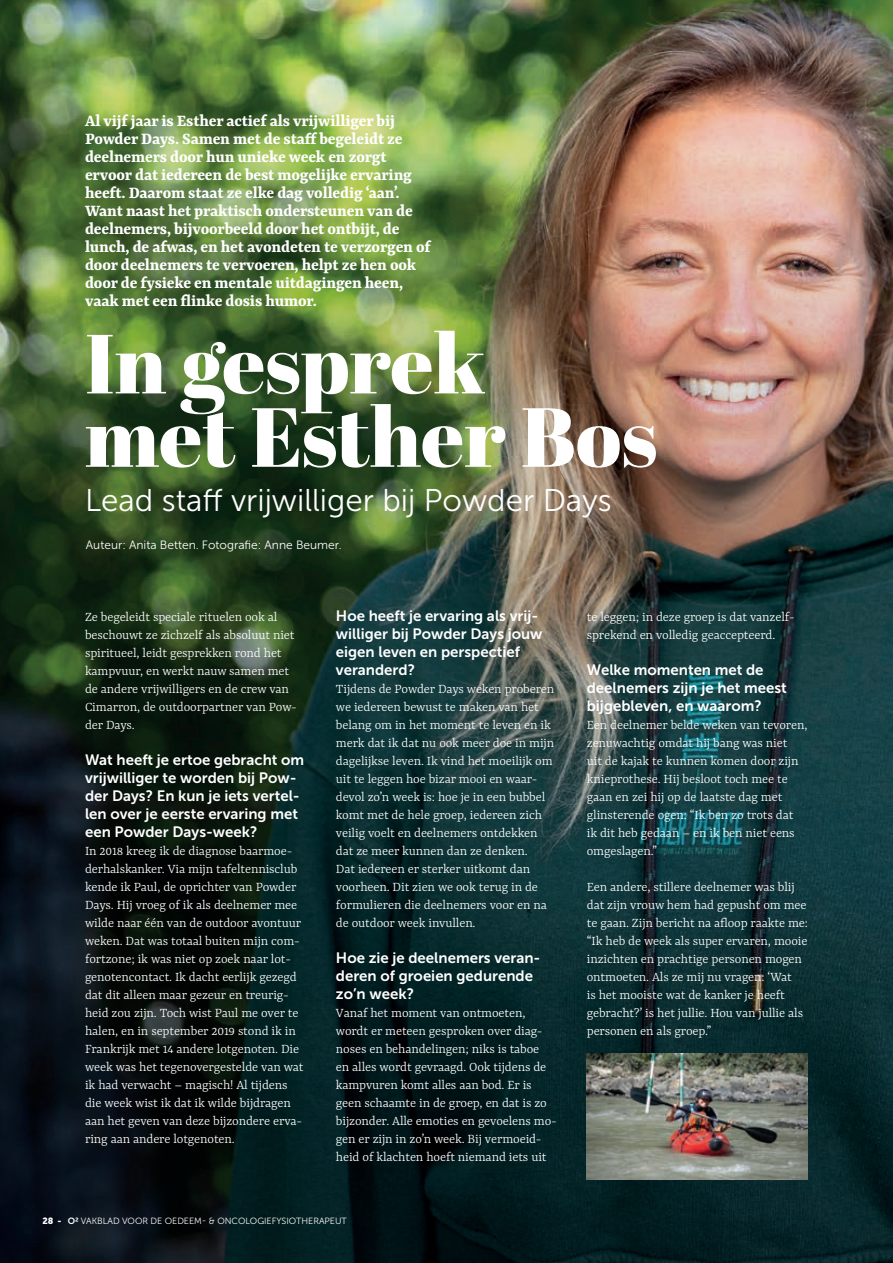
<style>
.page{position:relative;width:893px;height:1263px;background:#fff}
.page>*{position:absolute;margin:0;border:0;box-sizing:border-box;transform-origin:0 0}
.t1{font:83.55px "Abril Fatface";color:#fff}
.t2{font:31.35px "Museo Sans 300";color:#fff}
.t3{font:700 18px/18px "Yrsa";letter-spacing:-.01em;color:#fff}
.t4{font:15px/18px "Museo Sans 700";color:#fff}
.t5{font:300 14.25px/18px "Yrsa";letter-spacing:-.01em;color:#fff}
.t6{font:12px "Museo Sans 300";color:#fff}
.t7{font:9px "Museo Sans 300";color:#fff}
.s1{font-family:"Museo Sans 900"}
.s2{font-family:"Museo Sans 700"}
</style>
<div class="page">
<img style="left:0;top:0;width:893px;height:1263px">
<img style="left:587px;top:1053px;width:221px;height:126px">
<p class="t3" style="left:85px;top:112px;width:347px">Al vijf jaar is Esther actief als vrijwilliger bij Powder Days. Samen met de staff begeleidt ze deelnemers door hun unieke week en zorgt ervoor dat iedereen de best mogelijke ervaring heeft. Daarom staat ze elke dag volledig ‘aan’.<br>Want naast het praktisch ondersteunen van de deelnemers, bijvoorbeeld door het ontbijt, de lunch, de afwas, en het avondeten te verzorgen of door deelnemers te vervoeren, helpt ze hen ook door de fysieke en mentale uitdagingen heen, vaak met een flinke dosis humor.</p>
<p class="t1" style="left:85px;top:305px;width:402px">In gesprek</p>
<p class="t1" style="left:85px;top:378px;width:574px">met Esther Bos</p>
<p class="t2" style="left:85px;top:483px;width:528px">Lead staff vrijwilliger bij Powder Days</p>
<p class="t6" style="left:86px;top:538px;width:257px">Auteur: Anita Betten. Fotografie: Anne Beumer.</p>
<p class="t5" style="left:85px;top:609px;width:213px">Ze begeleidt speciale rituelen ook al beschouwt ze zichzelf als absoluut niet spiritueel, leidt gesprekken rond het kampvuur, en werkt nauw samen met de andere vrijwilligers en de crew van Cimarron, de outdoorpartner van Pow&shy;der Days.</p>
<p class="t4" style="left:85px;top:751px;width:221px">Wat heeft je ertoe gebracht om vrijwilliger te worden bij Pow&shy;der Days? En kun je iets vertel&shy;len over je eerste ervaring met een Powder Days-week?</p>
<p class="t5" style="left:85px;top:843px;width:220px">In 2018 kreeg ik de diagnose baarmoe&shy;derhalskanker. Via mijn tafeltennisclub kende ik Paul, de oprichter van Powder Days. Hij vroeg of ik als deelnemer mee wilde naar één van de outdoor avontuur weken. Dat was totaal buiten mijn com&shy;fortzone; ik was niet op zoek naar lot&shy;genotencontact. Ik dacht eerlijk gezegd dat dit alleen maar gezeur en treurig&shy;heid zou zijn. Toch wist Paul me over te halen, en in september 2019 stond ik in Frankrijk met 14 andere lotgenoten. Die week was het tegenovergestelde van wat ik had verwacht – magisch! Al tijdens die week wist ik dat ik wilde bijdragen aan het geven van deze bijzondere erva&shy;ring aan andere lotgenoten.</p>
<p class="t4" style="left:336px;top:607px;width:208px">Hoe heeft je ervaring als vrij&shy;williger bij Powder Days jouw eigen leven en perspectief veranderd?</p>
<p class="t5" style="left:336px;top:681px;width:220px">Tijdens de Powder Days weken proberen we iedereen bewust te maken van het belang om in het moment te leven en ik merk dat ik dat nu ook meer doe in mijn dagelijkse leven. Ik vind het moeilijk om uit te leggen hoe bizar mooi en waar&shy;devol zo’n week is: hoe je in een bubbel komt met de hele groep, iedereen zich veilig voelt en deelnemers ontdekken dat ze meer kunnen dan ze denken.<br>Dat iedereen er sterker uitkomt dan voorheen. Dit zien we ook terug in de formulieren die deelnemers voor en na de outdoor week invullen.</p>
<p class="t4" style="left:336px;top:949px;width:206px">Hoe zie je deelnemers veran&shy;deren of groeien gedurende zo’n week?</p>
<p class="t5" style="left:336px;top:1005px;width:222px">Vanaf het moment van ontmoeten, wordt er meteen gesproken over diag&shy;noses en behandelingen; niks is taboe<br>en alles wordt gevraagd. Ook tijdens de kampvuren komt alles aan bod. Er is geen schaamte in de groep, en dat is zo bijzonder. Alle emoties en gevoelens mo&shy;gen er zijn in zo’n week. Bij vermoeid&shy;heid of klachten hoeft niemand iets uit</p>
<p class="t7" style="left:43px;top:1216px;width:306px"><span class="s1">28 -</span> <span class="s2">O2</span> VAKBLAD VOOR DE OEDEEM- &amp; ONCOLOGIEFYSIOTHERAPEUT</p>
<p class="t5" style="left:587px;top:609px;width:210px">te leggen; in deze groep is dat vanzelf&shy;sprekend en volledig geaccepteerd.</p>
<p class="t4" style="left:587px;top:661px;width:202px">Welke momenten met de deelnemers zijn je het meest bijgebleven, en waarom?</p>
<p class="t5" style="left:587px;top:717px;width:222px">Een deelnemer belde weken van tevoren, zenuwachtig omdat hij bang was niet<br>uit de kajak te kunnen komen door zijn knieprothese. Hij besloot toch mee te gaan en zei hij op de laatste dag met glinsterende ogen: “Ik ben zo trots dat<br>ik dit heb gedaan – en ik ben niet eens omgeslagen.”</p>
<p class="t5" style="left:587px;top:879px;width:223px">Een andere, stillere deelnemer was blij dat zijn vrouw hem had gepusht om mee te gaan. Zijn bericht na afloop raakte me: “Ik heb de week als super ervaren, mooie inzichten en prachtige personen mogen ontmoeten. Als ze mij nu vragen: ‘Wat<br>is het mooiste wat de kanker je heeft gebracht?’ is het jullie. Hou van jullie als personen en als groep.”</p>
</div>
